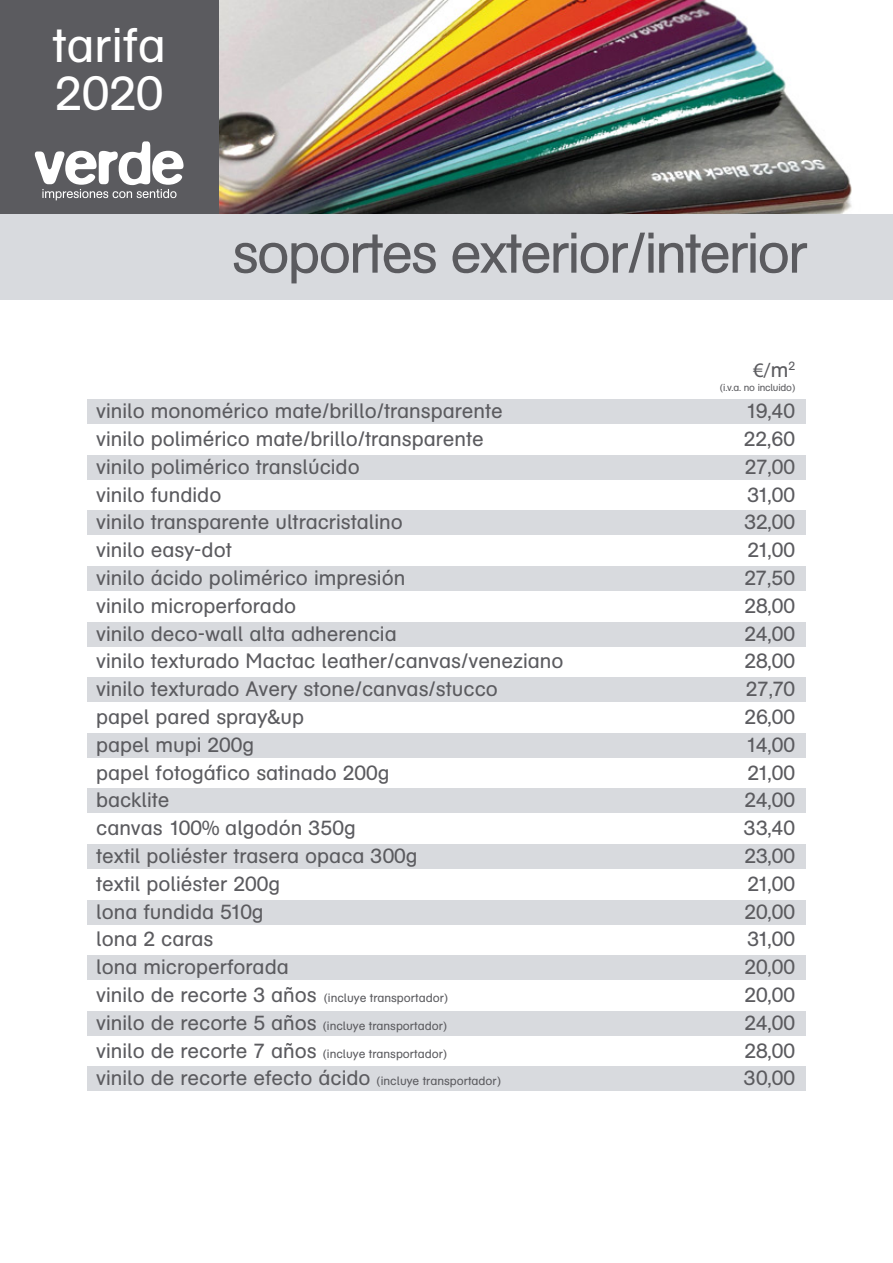
<style>
.page{position:relative;width:893px;height:1263px;background:#fff}
.page>*{position:absolute;margin:0;border:0;box-sizing:border-box;transform-origin:0 0}
.t1{font:56.7px "AG Schulbuch BQ";letter-spacing:-.04em;color:#5b5b5f}
.t2{font:48.15px/47.8px "AG Schulbuch BQ";color:#fff}
.t3{font:20.7px/27.8px "AG Schulbuch BQ";color:#5b5b5f}
.t4{font:20.7px "Myriad Pro";color:#5b5b5f}
.t5{font:12px "AG Schulbuch BQ";color:#5b5b5f}
.t6{font:10.05px "AG Schulbuch BQ";letter-spacing:-.02em;color:#5b5b5f}
.s1{font-family:"AG Schulbuch BQ"}
.s2{font-size:20.7px}
.s3{font-size:12px}
</style>
<div class="page">
<img style="left:218px;top:0;width:675px;height:215px">
<div style="left:0;top:0;width:218px;height:221px;background:#5b5b5f"></div>
<div style="left:0;top:215px;width:893px;height:85px;background:#d8dade"></div>
<svg style="left:35px;top:141px;width:149px;height:59px"></svg>
<div style="left:87px;top:399px;width:719px;height:25px;background:#d8dade"></div>
<div style="left:87px;top:455px;width:719px;height:24px;background:#d8dade"></div>
<div style="left:87px;top:510px;width:719px;height:25px;background:#d8dade"></div>
<div style="left:87px;top:566px;width:719px;height:25px;background:#d8dade"></div>
<div style="left:87px;top:622px;width:719px;height:24px;background:#d8dade"></div>
<div style="left:87px;top:677px;width:719px;height:25px;background:#d8dade"></div>
<div style="left:87px;top:733px;width:719px;height:24px;background:#d8dade"></div>
<div style="left:87px;top:788px;width:719px;height:25px;background:#d8dade"></div>
<div style="left:87px;top:844px;width:719px;height:25px;background:#d8dade"></div>
<div style="left:87px;top:900px;width:719px;height:24px;background:#d8dade"></div>
<div style="left:87px;top:955px;width:719px;height:25px;background:#d8dade"></div>
<div style="left:87px;top:1011px;width:719px;height:24px;background:#d8dade"></div>
<div style="left:87px;top:1066px;width:719px;height:25px;background:#d8dade"></div>
<h2 class="t2" style="left:52px;top:22px;width:115px">tarifa<br>2020</h2>
<h1 class="t1" style="left:232px;top:221px;width:578px">soportes exterior/interior</h1>
<p class="t4" style="left:753px;top:359px;width:44px">€/<span class="s1">m</span><sup>2</sup></p>
<p class="t6" style="left:720px;top:382px;width:77px">(i.v.a. no incluido)</p>
<p class="t3" style="left:96px;top:397px;width:469px">vinilo monomérico mate/brillo/transparente<br>vinilo polimérico mate/brillo/transparente<br>vinilo polimérico translúcido<br>vinilo fundido<br>vinilo transparente ultracristalino<br>vinilo easy-dot<br>vinilo ácido polimérico impresión<br>vinilo microperforado<br>vinilo deco-wall alta adherencia<br>vinilo texturado Mactac leather/canvas/veneziano vinilo texturado Avery stone/canvas/stucco<br>papel pared spray&amp;up<br>papel mupi 200g<br>papel fotogáfico satinado 200g<br>backlite<br>canvas 100% algodón 350g<br>textil poliéster trasera opaca 300g<br>textil poliéster 200g<br>lona fundida 510g<br>lona 2 caras<br>lona microperforada</p>
<p class="t5" style="left:96px;top:991px;width:354px"><span class="s2">vinilo de recorte 3 años</span> (incluye transportador)</p>
<p class="t5" style="left:96px;top:1019px;width:353px"><span class="s2">vinilo de recorte 5 años</span> (incluye transportador)</p>
<p class="t5" style="left:96px;top:1047px;width:353px"><span class="s2">vinilo de recorte 7 años</span> (incluye transportador)</p>
<p class="t3" style="left:96px;top:1065px;width:406px">vinilo de recorte efecto ácido <span class="s3">(incluye transportador)</span></p>
<p class="t3" style="left:744px;top:397px;width:53px;text-align:justify">19,40<br>22,60<br>27,00<br>31,00<br>32,00<br>21,00<br>27,50<br>28,00<br>24,00<br>28,00<br>27,70<br>26,00<br>14,00<br>21,00<br>24,00<br>33,40<br>23,00<br>21,00<br>20,00<br>31,00<br>20,00<br>20,00<br>24,00<br>28,00<br>30,00</p>
</div>
